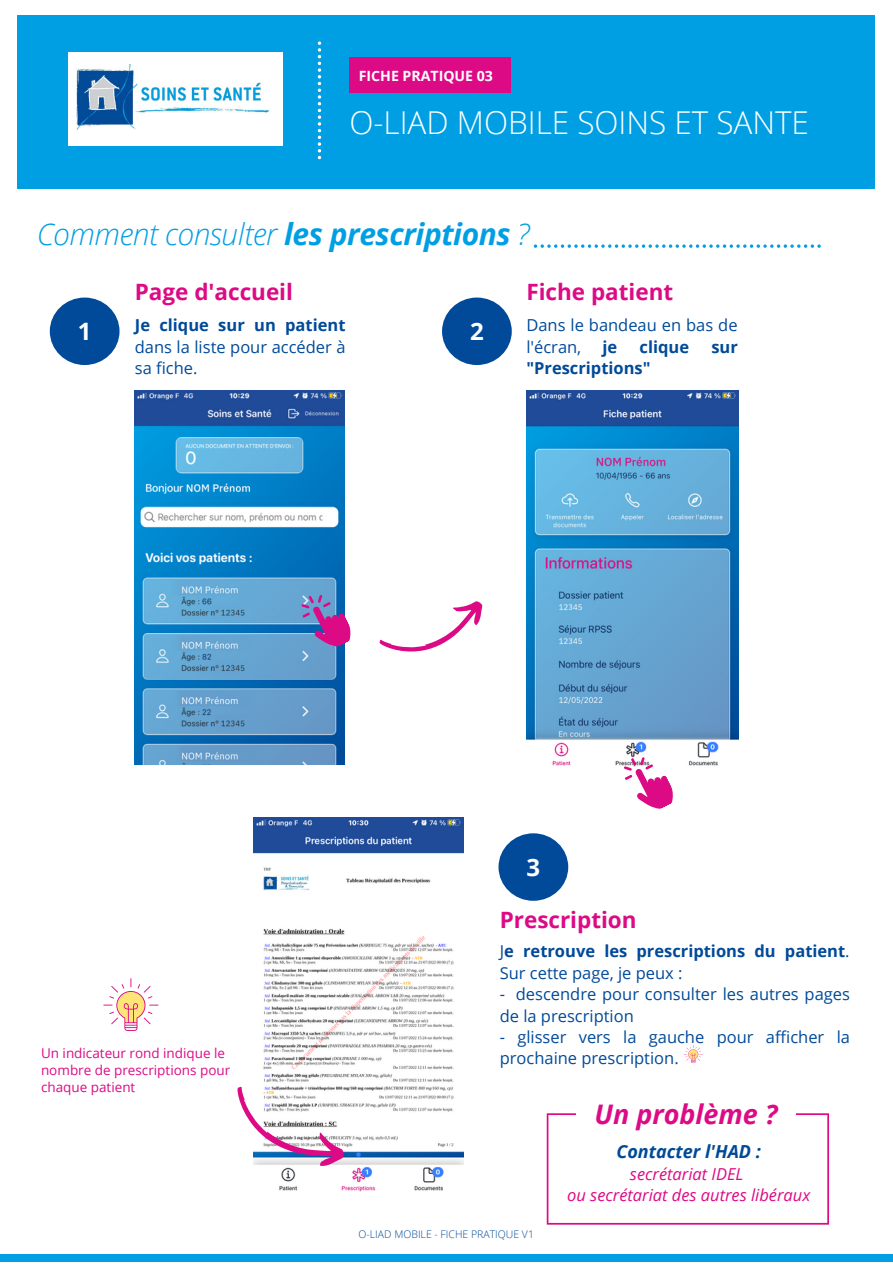
<style>
.page{position:relative;width:893px;height:1264px;background:#fff}
.page>*{position:absolute;margin:0;border:0;box-sizing:border-box;transform-origin:0 0}
.t1{font:300 31.5px "Open Sans";color:#fff}
.t2{font:italic 300 30px "Open Sans";letter-spacing:-.015em;color:#009fe3}
.t3{font:italic 700 27px "Open Sans";color:#dd0a86}
.t4{font:700 24px "Open Sans";color:#fff}
.t5{font:700 22.5px "Open Sans";color:#dd0a86}
.t6{font:italic 700 18px "Open Sans";color:#004a99}
.t7{font:16.5px/21.3px "Open Sans";color:#004a99}
.t8{font:700 16.5px/21.3px "Open Sans";color:#004a99}
.t9{font:italic 16.5px/21.3px "Open Sans";color:#dd0a86;text-align:center}
.t10{font:700 14.1px "Open Sans";color:#fff}
.t11{font:13.5px/16.8px "Open Sans";color:#dd0a86}
.t12{font:300 10.5px "Open Sans";color:#004a99}
.s1{font-weight:700}
.s2{font-weight:400}
</style>
<div class="page">
<svg style="left:533px;top:244px;width:287px;height:4px"></svg>
<svg style="left:546px;top:1113px;width:283px;height:111px"></svg>
<div style="left:576px;top:1093px;width:219px;height:40px;background:#fff"></div>
<div style="left:0;top:1254px;width:892px;height:7px;background:#009fe3"></div>
<div style="left:18px;top:16px;width:856px;height:173px;background:#009fe3"></div>
<svg style="left:318px;top:42px;width:3px;height:117px"></svg>
<div style="left:349px;top:57px;width:162px;height:36px;background:#dd0a86"></div>
<div style="left:68px;top:52px;width:215px;height:94px;background:#fff"></div>
<img style="left:76px;top:65px;width:193px;height:65px">
<img style="left:134px;top:390px;width:210px;height:374px">
<img style="left:526px;top:390px;width:213px;height:376px">
<img style="left:253px;top:817px;width:210px;height:374px">
<svg style="left:301px;top:594px;width:50px;height:60px;background:#8e6fb6"></svg>
<div style="left:50px;top:297px;width:69px;height:68px;background:#004a99;border-radius:50%"></div>
<div style="left:442px;top:297px;width:69px;height:68px;background:#004a99;border-radius:50%"></div>
<svg style="left:623px;top:756px;width:55px;height:53px"></svg>
<svg style="left:379px;top:601px;width:104px;height:51px"></svg>
<div style="left:498px;top:833px;width:70px;height:67px;background:#004a99;border-radius:50%"></div>
<svg style="left:103px;top:978px;width:55px;height:53px"></svg>
<svg style="left:237px;top:1085px;width:113px;height:92px"></svg>
<svg style="left:683px;top:1045px;width:19px;height:17px"></svg>
<p class="t10" style="left:359px;top:66px;width:136px">FICHE PRATIQUE 03</p>
<h1 class="t1" style="left:349px;top:100px;width:461px">O-LIAD MOBILE SOINS ET SANTE</h1>
<h2 class="t2" style="left:37px;top:213px;width:494px">Comment consulter <span class="s1">les prescriptions</span> ?</h2>
<h3 class="t5" style="left:135px;top:276px;width:160px">Page d'accueil</h3>
<h3 class="t5" style="left:526px;top:276px;width:148px">Fiche patient</h3>
<p class="t8" style="left:135px;top:314px;width:212px">Je clique sur un patient</p>
<p class="t7" style="left:135px;top:335px;width:212px">dans la liste pour accéder à sa fiche.</p>
<h3 class="t4" style="left:78px;top:314px;width:15px">1</h3>
<h3 class="t4" style="left:470px;top:314px;width:15px">2</h3>
<p class="t7" style="left:526px;top:314px;width:213px">Dans le bandeau en bas de l'écran,</p>
<p class="t8" style="left:602px;top:335px;width:16px">je</p>
<p class="t8" style="left:639px;top:335px;width:51px">clique</p>
<p class="t8" style="left:711px;top:335px;width:28px">sur</p>
<p class="t8" style="left:526px;top:357px;width:126px">"Prescriptions"</p>
<p class="t11" style="left:41px;top:1044px;width:191px">Un indicateur rond indique le nombre de prescriptions pour chaque patient</p>
<h3 class="t4" style="left:526px;top:850px;width:15px">3</h3>
<h3 class="t5" style="left:499px;top:903px;width:138px">Prescription</h3>
<p class="t8" style="left:499px;top:940px;width:351px"><span class="s2">J</span>e retrouve les prescriptions du patient<span class="s2">.<br>Sur cette page, je peux :</span></p>
<p class="t7" style="left:499px;top:983px;width:352px">- descendre pour consulter les autres pages de la prescription</p>
<p class="t7" style="left:499px;top:1025px;width:352px">- glisser vers la gauche pour afficher la prochaine prescription.</p>
<h3 class="t3" style="left:594px;top:1095px;width:184px">Un problème ?</h3>
<p class="t6" style="left:616px;top:1139px;width:146px">Contacter l'HAD :</p>
<p class="t9" style="left:567px;top:1162px;width:244px">secrétariat IDEL<br>ou secrétariat des autres libéraux</p>
<p class="t12" style="left:358px;top:1227px;width:177px">O-LIAD MOBILE - FICHE PRATIQUE V1</p>
</div>
